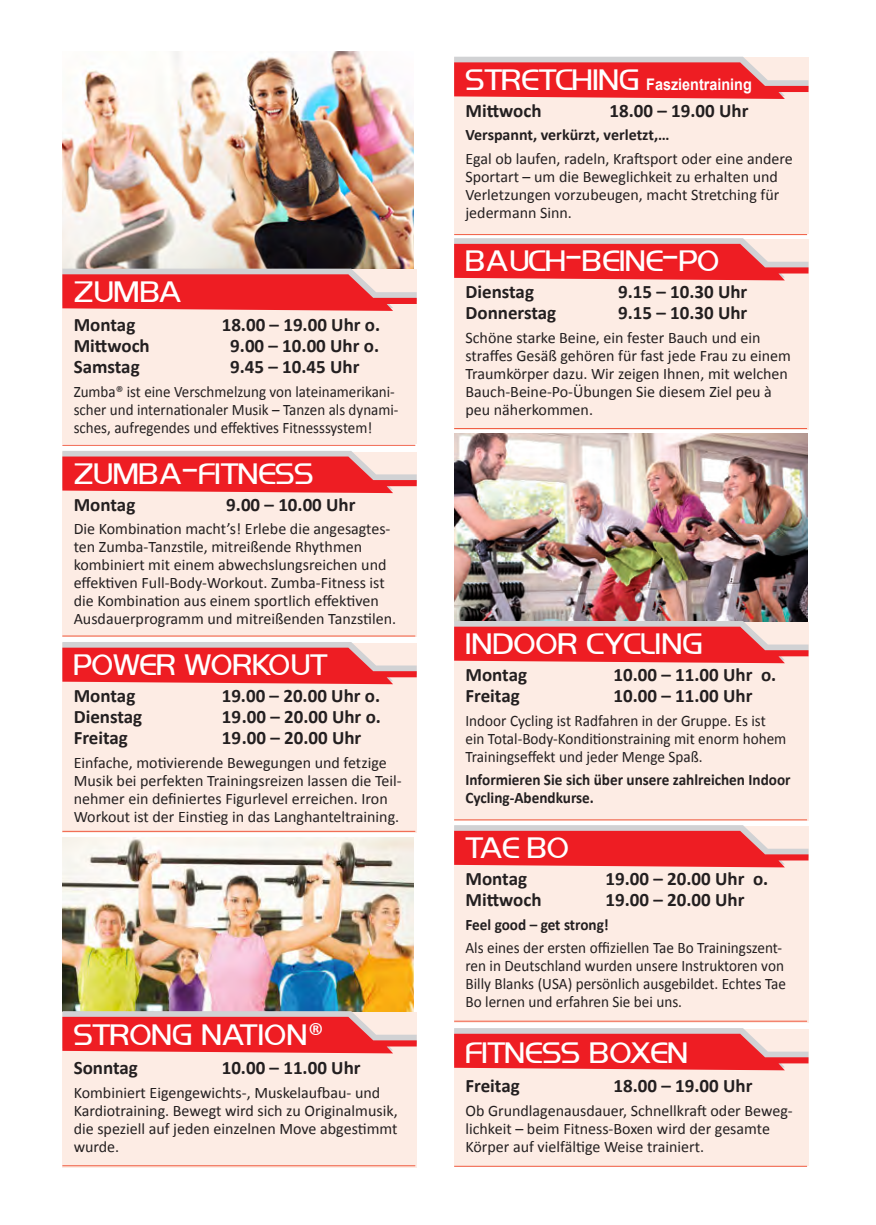
<style>
.page{position:relative;width:876px;height:1225px;background:#fff}
.page>*{position:absolute;margin:0;border:0;box-sizing:border-box;transform-origin:0 0}
.t1{font:22px "Mikity";color:#fff}
.t2{font:700 19px "Calibri";color:#231f20}
.t3{font:16px/18px "Calibri";color:#231f20}
.t4{font:16px/18px "Calibri";color:#231f20;scale:.95 1}
.t5{font:16px/18px "Calibri";color:#231f20;scale:.94 1}
.t6{font:700 16px/18px "Calibri";color:#231f20;scale:.95 1}
.t7{font:700 16px "Calibri";color:#231f20}
.t8{font:700 16px "Arial";color:#fff;scale:.9 1}
.s1{font-family:"Calibri";font-size:32px}
.s2{font-family:"Mikity";font-weight:400;font-size:22px}
</style>
<div class="page">
<img style="left:62px;top:837px;width:352px;height:174px">
<img style="left:62px;top:51px;width:352px;height:218px">
<img style="left:455px;top:434px;width:352px;height:187px">
<div style="left:62px;top:269px;width:355px;height:174px;background:#fdece4"></div>
<svg style="left:62px;top:269px;width:355px;height:42px;background:#eb4f52"></svg>
<hr style="left:62px;top:445px;width:353px;height:1px;background:#f0593e">
<div style="left:62px;top:1012px;width:355px;height:155px;background:#fdece4"></div>
<svg style="left:62px;top:1011px;width:355px;height:42px;background:#eb4e51"></svg>
<hr style="left:62px;top:1165px;width:353px;height:1px;background:#f0593e">
<div style="left:454px;top:58px;width:354px;height:176px;background:#fdece4"></div>
<svg style="left:454px;top:57px;width:354px;height:42px;background:#eb4e52"></svg>
<hr style="left:454px;top:234px;width:353px;height:1px;background:#f0593e">
<div style="left:454px;top:239px;width:354px;height:190px;background:#fdece4"></div>
<svg style="left:454px;top:238px;width:354px;height:42px;background:#eb4e52"></svg>
<hr style="left:454px;top:428px;width:353px;height:1px;background:#f0593e">
<div style="left:454px;top:622px;width:354px;height:198px;background:#fdece4"></div>
<svg style="left:454px;top:621px;width:354px;height:42px;background:#ea4d51"></svg>
<hr style="left:454px;top:819px;width:353px;height:1px;background:#f0593e">
<div style="left:454px;top:826px;width:354px;height:196px;background:#fdece4"></div>
<svg style="left:454px;top:825px;width:354px;height:42px;background:#eb4e52"></svg>
<hr style="left:454px;top:1020px;width:353px;height:1px;background:#f0593e">
<div style="left:454px;top:1029px;width:354px;height:136px;background:#fdece4"></div>
<svg style="left:454px;top:1028px;width:354px;height:42px;background:#eb4e52"></svg>
<hr style="left:454px;top:1165px;width:353px;height:1px;background:#f0593e">
<div style="left:62px;top:452px;width:355px;height:184px;background:#fdece4"></div>
<svg style="left:62px;top:451px;width:355px;height:42px;background:#eb4f52"></svg>
<hr style="left:62px;top:635px;width:353px;height:1px;background:#f0593e">
<div style="left:62px;top:643px;width:355px;height:190px;background:#fdece4"></div>
<svg style="left:62px;top:642px;width:355px;height:42px;background:#eb4f53"></svg>
<hr style="left:62px;top:831px;width:353px;height:1px;background:#f0593e">
<h1 class="t1" style="left:74px;top:281px;width:110px">ZUMBA</h1>
<p class="t2" style="left:74px;top:313px;width:63px">Montag</p>
<p class="t2" style="left:222px;top:313px;width:160px">18.00 – 19.00 Uhr o.</p>
<p class="t2" style="left:74px;top:334px;width:78px">Mittwoch</p>
<p class="t2" style="left:230px;top:334px;width:150px">9.00 – 10.00 Uhr o.</p>
<p class="t2" style="left:74px;top:355px;width:67px">Samstag</p>
<p class="t2" style="left:230px;top:355px;width:131px">9.45 – 10.45 Uhr</p>
<p class="t5" style="left:74px;top:382px;width:347px">Zumba® ist eine Verschmelzung von lateinamerikani&shy;scher und internationaler Musik – Tanzen als dynami&shy;sches, aufregendes und effektives Fitnesssystem!</p>
<h1 class="t1" style="left:74px;top:463px;width:241px">ZUMBA-FITNESS</h1>
<p class="t2" style="left:74px;top:492px;width:63px">Montag</p>
<p class="t2" style="left:226px;top:492px;width:131px">9.00 – 10.00 Uhr</p>
<p class="t3" style="left:74px;top:519px;width:324px">Die Kombination macht’s! Erlebe die angesagtes&shy;ten Zumba-Tanzstile, mitreißende Rhythmen kombiniert mit einem abwechslungsreichen und effektiven Full-Body-Workout. Zumba-Fitness ist die Kombination aus einem sportlich effektiven Ausdauerprogramm und mitreißenden Tanzstilen.</p>
<h1 class="t1" style="left:74px;top:654px;width:255px">POWER WORKOUT</h1>
<p class="t2" style="left:74px;top:683px;width:63px">Montag</p>
<p class="t2" style="left:222px;top:683px;width:160px">19.00 – 20.00 Uhr o.</p>
<p class="t2" style="left:74px;top:704px;width:70px">Dienstag</p>
<p class="t2" style="left:222px;top:704px;width:161px">19.00 – 20.00 Uhr o.</p>
<p class="t2" style="left:74px;top:725px;width:56px">Freitag</p>
<p class="t2" style="left:222px;top:725px;width:141px">19.00 – 20.00 Uhr</p>
<p class="t3" style="left:74px;top:752px;width:329px">Einfache, motivierende Bewegungen und fetzige Musik bei perfekten Trainingsreizen lassen die Teil&shy;nehmer ein definiertes Figurlevel erreichen. Iron Workout ist der Einstieg in das Langhanteltraining.</p>
<h1 class="t1" style="left:74px;top:1024px;width:252px">STRONG NATION<span class="s1">®</span></h1>
<p class="t2" style="left:74px;top:1056px;width:66px">Sonntag</p>
<p class="t2" style="left:222px;top:1056px;width:140px">10.00 – 11.00 Uhr</p>
<p class="t3" style="left:74px;top:1083px;width:325px">Kombiniert Eigengewichts-, Muskelaufbau- und Kardiotraining. Bewegt wird sich zu Originalmusik, die speziell auf jeden einzelnen Move abgestimmt wurde.</p>
<p class="t8" style="left:465px;top:75px;width:320px"><span class="s2">STRETCHING</span> Faszientraining</p>
<p class="t2" style="left:465px;top:98px;width:78px">Mittwoch</p>
<p class="t2" style="left:609px;top:98px;width:140px">18.00 – 19.00 Uhr</p>
<p class="t7" style="left:465px;top:125px;width:206px">Verspannt, verkürzt, verletzt,…</p>
<p class="t3" style="left:465px;top:149px;width:329px">Egal ob laufen, radeln, Kraftsport oder eine andere Sportart – um die Beweglichkeit zu erhalten und Verletzungen vorzubeugen, macht Stretching für jedermann Sinn.</p>
<h1 class="t1" style="left:465px;top:251px;width:256px">BAUCH-BEINE-PO</h1>
<p class="t2" style="left:465px;top:280px;width:70px">Dienstag</p>
<p class="t2" style="left:618px;top:280px;width:131px">9.15 – 10.30 Uhr</p>
<p class="t2" style="left:465px;top:301px;width:92px">Donnerstag</p>
<p class="t2" style="left:618px;top:301px;width:131px">9.15 – 10.30 Uhr</p>
<p class="t3" style="left:465px;top:328px;width:327px">Schöne starke Beine, ein fester Bauch und ein straffes Gesäß gehören für fast jede Frau zu einem Traumkörper dazu. Wir zeigen Ihnen, mit welchen Bauch-Beine-Po-Übungen Sie diesem Ziel peu à peu näherkommen.</p>
<h1 class="t1" style="left:465px;top:633px;width:238px">INDOOR CYCLING</h1>
<p class="t2" style="left:465px;top:662px;width:63px">Montag</p>
<p class="t2" style="left:613px;top:662px;width:164px">10.00 – 11.00 Uhr o.</p>
<p class="t2" style="left:465px;top:683px;width:56px">Freitag</p>
<p class="t2" style="left:613px;top:683px;width:140px">10.00 – 11.00 Uhr</p>
<p class="t4" style="left:465px;top:710px;width:339px">Indoor Cycling ist Radfahren in der Gruppe. Es ist ein Total-Body-Konditionstraining mit enorm hohem<br>Trainingseffekt und jeder Menge Spaß.</p>
<p class="t6" style="left:465px;top:771px;width:344px">Informieren Sie sich über unsere zahlreichen Indoor<br>Cycling-Abendkurse.</p>
<h1 class="t1" style="left:465px;top:837px;width:105px">TAE BO</h1>
<p class="t2" style="left:465px;top:866px;width:63px">Montag</p>
<p class="t2" style="left:605px;top:866px;width:164px">19.00 – 20.00 Uhr o.</p>
<p class="t2" style="left:465px;top:887px;width:78px">Mittwoch</p>
<p class="t2" style="left:605px;top:887px;width:140px">19.00 – 20.00 Uhr</p>
<p class="t6" style="left:465px;top:915px;width:152px">Feel good – get strong!</p>
<p class="t4" style="left:465px;top:938px;width:339px">Als eines der ersten offiziellen Tae Bo Trainingszent&shy;ren in Deutschland wurden unsere Instruktoren von Billy Blanks (USA) persönlich ausgebildet. Echtes Tae Bo lernen und erfahren Sie bei uns.</p>
<h1 class="t1" style="left:465px;top:1041px;width:224px">FITNESS BOXEN</h1>
<p class="t2" style="left:465px;top:1073px;width:56px">Freitag</p>
<p class="t2" style="left:613px;top:1073px;width:140px">18.00 – 19.00 Uhr</p>
<p class="t3" style="left:465px;top:1100px;width:329px">Ob Grundlagenausdauer, Schnellkraft oder Beweg&shy;lichkeit – beim Fitness-Boxen wird der gesamte<br>Körper auf vielfältige Weise trainiert.</p>
</div>
